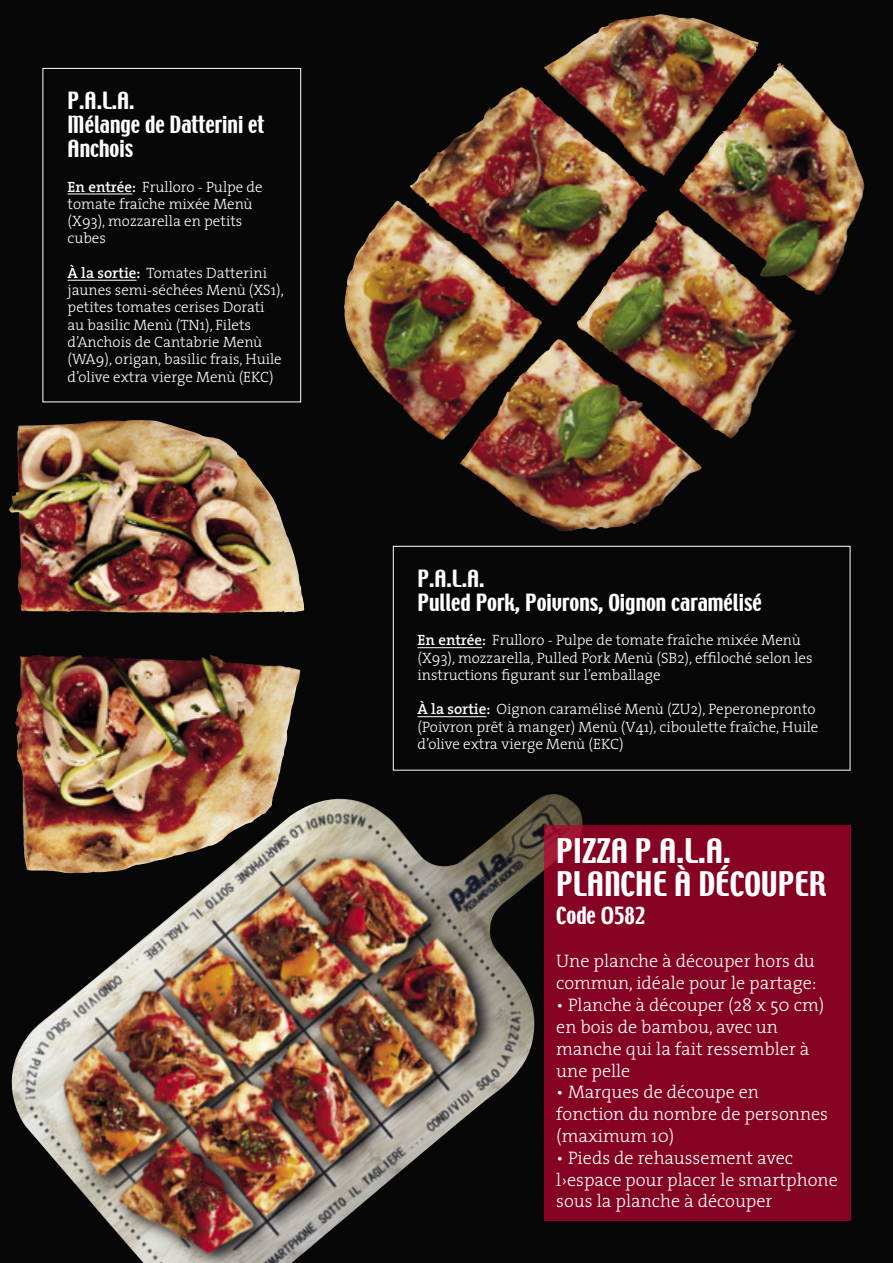
<style>
.page{position:relative;width:893px;height:1263px;background:#fff}
.page>*{position:absolute;margin:0;border:0;box-sizing:border-box;transform-origin:0 0}
.t1{font:30px/33px "Techno";color:#fff}
.t2{font:21px/24.2px "Techno";color:#fff}
.t3{font:300 18.15px/21.8px "The Serif";color:#fff}
.t4{font:300 15px/17.2px "The Serif";color:#fff}
.s1{font-weight:600}
.s2{font-family:"Helvetica Neue";font-weight:700;font-stretch:condensed;font-size:24px}
</style>
<div class="page">
<img style="left:0;top:0;width:893px;height:1263px">
<img style="left:544px;top:14px;width:152px;height:162px">
<img style="left:9px;top:420px;width:281px;height:194px">
<div style="left:43px;top:68px;width:258px;height:334px;border:1px solid #fff"></div>
<hr style="left:68px;top:194px;width:64px;height:1px;background:#fff">
<hr style="left:68px;top:280px;width:69px;height:1px;background:#fff">
<img style="left:0;top:786px;width:585px;height:477px">
<div style="left:393px;top:546px;width:457px;height:224px;border:1px solid #fff"></div>
<hr style="left:418px;top:647px;width:64px;height:1px;background:#fff">
<hr style="left:418px;top:716px;width:68px;height:1px;background:#fff">
<div style="left:544px;top:825px;width:306px;height:395px;background:#860223"></div>
<h2 class="t2" style="left:68px;top:89px;width:198px">P.A.L.A.<br>Mélange de Datterini et<br>Anchois</h2>
<p class="t4" style="left:68px;top:178px;width:196px"><span class="s1">En entrée:</span> Frulloro - Pulpe de tomate fraîche mixée Menù (X93), mozzarella en petits cubes</p>
<p class="t4" style="left:68px;top:264px;width:218px"><span class="s1">À la sortie:</span> Tomates Datterini jaunes semi-séchées Menù (XS1), petites tomates cerises Dorati au basilic Menù (TN1), Filets d’Anchois de Cantabrie Menù (WA9), origan, basilic frais, Huile d’olive extra vierge Menù (EKC)</p>
<h2 class="t2" style="left:418px;top:567px;width:346px">P.A.L.A.<br>Pulled Pork, Poivrons, Oignon caramélisé</h2>
<p class="t4" style="left:418px;top:631px;width:397px"><span class="s1">En entrée:</span> Frulloro - Pulpe de tomate fraîche mixée Menù (X93), mozzarella, Pulled Pork Menù (SB2), effiloché selon les instructions figurant sur l’emballage</p>
<p class="t4" style="left:418px;top:700px;width:402px"><span class="s1">À la sortie:</span> Oignon caramélisé Menù (ZU2), Peperonepronto (Poivron prêt à manger) Menù (V41), ciboulette fraîche, Huile d’olive extra vierge Menù (EKC)</p>
<h1 class="t1" style="left:556px;top:836px;width:272px">PIZZA P.A.L.A.<br>PLANCHE À DÉCOUPER</h1>
<h2 class="t2" style="left:556px;top:904px;width:91px">Code <span class="s2">O</span>582</h2>
<p class="t3" style="left:556px;top:950px;width:262px">Une planche à découper hors du commun, idéale pour le partage:</p>
<p class="t3" style="left:556px;top:993px;width:270px">• Planche à découper (28 x 50 cm) en bois de bambou, avec un manche qui la fait ressembler à une pelle</p>
<p class="t3" style="left:556px;top:1081px;width:273px">• Marques de découpe en fonction du nombre de personnes (maximum 10)</p>
<p class="t3" style="left:556px;top:1146px;width:283px">• Pieds de rehaussement avec l›espace pour placer le smartphone sous la planche à découper</p>
</div>
